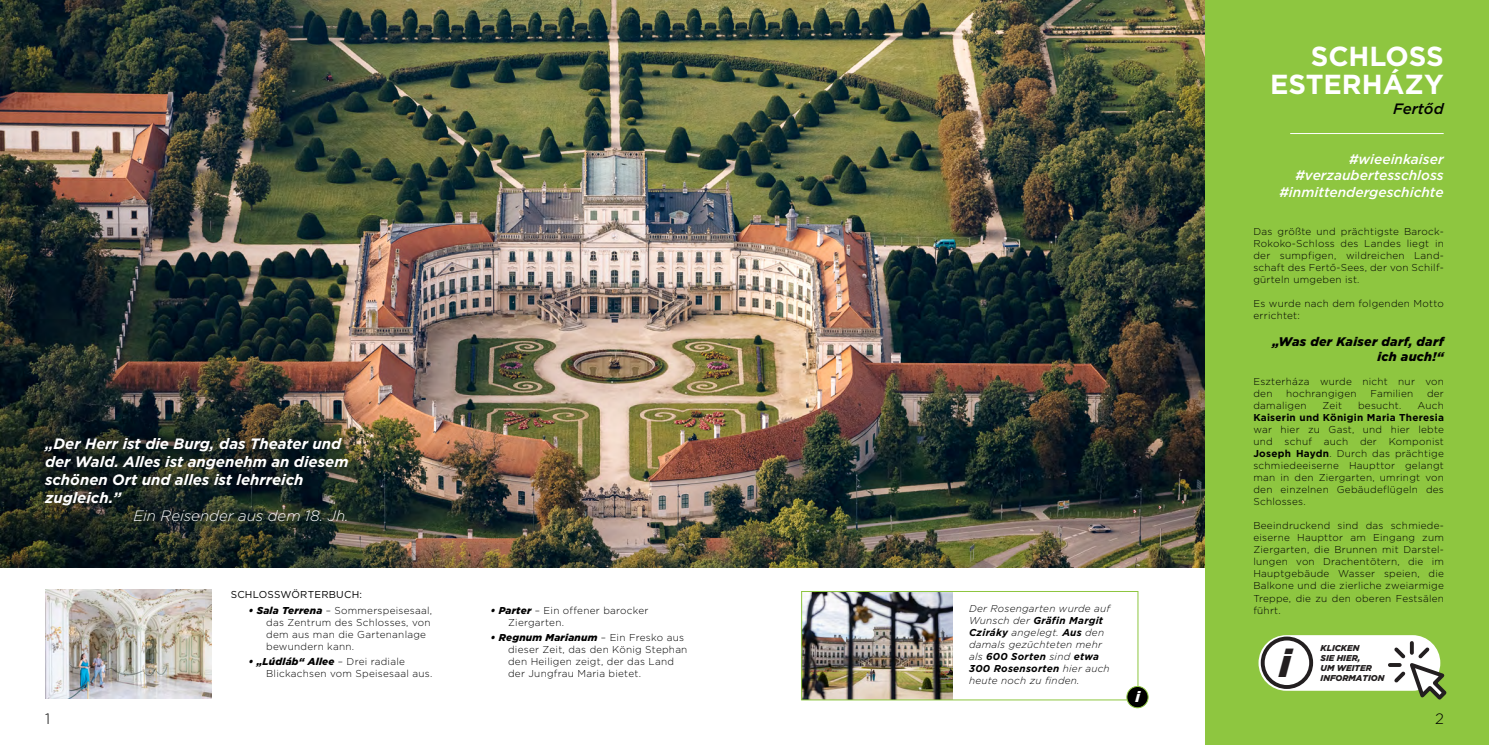
<style>
.page{position:relative;width:1489px;height:745px;background:#fff}
.page>*{position:absolute;margin:0;border:0;box-sizing:border-box;transform-origin:0 0}
.t1{font:italic 900 38.88px "Gotham";color:#231f20}
.t2{font:700 27.5px/27.5px "Gotham";color:#fff;text-align:right}
.t3{font:italic 700 15px/18px "Gotham";color:#fff}
.t4{font:italic 300 15px "Gotham";color:#fff}
.t5{font:italic 500 15px "Gotham";color:#000}
.t6{font:300 15px "Gotham";color:#000}
.t7{font:italic 900 15px "Gotham";color:#fff}
.t8{font:italic 500 13.75px/16.5px "Gotham";color:#fff;text-align:right}
.t9{font:italic 900 12.5px/15px "Gotham";letter-spacing:.025em;color:#000;text-align:right}
.t10{font:300 10px/12px "Gotham";letter-spacing:.025em;color:#000}
.t11{font:italic 300 10px/12px "Gotham";letter-spacing:.025em;color:#000}
.t12{font:700 10px "Gotham";letter-spacing:.025em;color:#000}
.t13{font:10px "Gotham";letter-spacing:.025em;color:#000}
.t14{font:italic 900 8.5px/10.2px "Gotham";color:#231f20}
.s1{font-weight:900;font-style:italic}
.s2{font-weight:700}
</style>
<div class="page">
<img style="left:803px;top:592px;width:149px;height:105px">
<div style="left:801px;top:590px;width:337px;height:109px;border:1px solid #8ec640"></div>
<img style="left:0;top:0;width:1205px;height:567px">
<div style="left:37px;top:430px;width:318px;height:97px;background:#000;opacity:.75"></div>
<img style="left:45px;top:589px;width:166px;height:108px">
<div style="left:1205px;top:0;width:283px;height:744px;background:#8ec640"></div>
<hr style="left:1289px;top:133px;width:154px;height:1px;background:#fff">
<div style="left:1126px;top:686px;width:22px;height:21px;background:#000;border-radius:50%"></div>
<div style="left:1126px;top:685px;width:22px;height:22px;border:1px solid #8ec640;border-radius:50%"></div>
<div style="left:1258px;top:634px;width:182px;height:56px;background:#fff;border-radius:28px"></div>
<div style="left:1260px;top:636px;width:52px;height:52px;border:4px solid #231f20;border-radius:50%"></div>
<svg style="left:1390px;top:643px;width:56px;height:56px"></svg>
<h3 class="t3" style="left:45px;top:434px;width:305px">„Der Herr ist die Burg, das Theater und der Wald. Alles ist angenehm an diesem schönen Ort und alles ist lehrreich zugleich.”</h3>
<h3 class="t4" style="left:133px;top:505px;width:217px">Ein Reisender aus dem 18. Jh.</h3>
<p class="t13" style="left:231px;top:587px;width:133px">SCHLOSSWÖRTERBUCH:</p>
<p class="t10" style="left:266px;top:603px;width:167px;text-indent:-18px"><span class="s1">• Sala Terrena</span> – Sommerspeisesaal, das Zentrum des Schlosses, von dem aus man die Gartenanlage bewundern kann.</p>
<p class="t10" style="left:266px;top:654px;width:168px;text-indent:-18px"><span class="s1">• „Lúdláb“ Allee</span> – Drei radiale<br>Blickachsen vom Speisesaal aus.</p>
<p class="t10" style="left:508px;top:603px;width:142px;text-indent:-18px"><span class="s1">• Parter</span> – Ein offener barocker<br>Ziergarten.</p>
<p class="t10" style="left:508px;top:630px;width:181px;text-indent:-18px"><span class="s1">• Regnum Marianum</span> – Ein Fresko aus dieser Zeit, das den König Stephan den Heiligen zeigt, der das Land der Jungfrau Maria bietet.</p>
<p class="t11" style="left:969px;top:601px;width:143px">Der Rosengarten wurde auf<br>Wunsch der <span class="s2">Gräfin Margit<br>Cziráky</span> angelegt. <span class="s2">Aus</span> den damals gezüchteten mehr als <span class="s2">600 Sorten</span> sind <span class="s2">etwa<br>300 Rosensorten</span> hier auch heute noch zu finden.</p>
<h3 class="t7" style="left:1135px;top:686px;width:6px">i</h3>
<h2 class="t2" style="left:1269px;top:43px;width:175px">SCHLOSS<br>ESTERHÁZY</h2>
<h3 class="t5" style="left:1392px;top:99px;width:52px">Fertőd</h3>
<h3 class="t8" style="left:1279px;top:150px;width:166px">#wieeinkaiser #verzaubertesschloss #inmittendergeschichte</h3>
<p class="t10" style="left:1253px;top:225px;width:192px;text-align:justify">Das größte und prächtigste Barock-Rokoko-Schloss des Landes liegt in der sumpfigen, wildreichen Land&shy;schaft des Fertő-Sees, der von Schilf&shy;gürteln umgeben ist.</p>
<p class="t10" style="left:1253px;top:297px;width:192px">Es wurde nach dem folgenden Motto errichtet:</p>
<p class="t9" style="left:1272px;top:334px;width:173px">„Was der Kaiser darf, darf ich auch!“</p>
<p class="t10" style="left:1253px;top:375px;width:192px">Eszterháza wurde nicht nur von den</p>
<p class="t10" style="left:1286px;top:387px;width:72px">hochrangigen</p>
<p class="t10" style="left:1370px;top:387px;width:44px">Familien</p>
<p class="t10" style="left:1426px;top:387px;width:18px">der</p>
<p class="t10" style="left:1253px;top:399px;width:55px">damaligen</p>
<p class="t10" style="left:1322px;top:399px;width:21px">Zeit</p>
<p class="t10" style="left:1357px;top:399px;width:45px">besucht.</p>
<p class="t10" style="left:1417px;top:399px;width:28px">Auch</p>
<p class="t12" style="left:1253px;top:411px;width:192px">Kaiserin und Königin Maria Theresia</p>
<p class="t10" style="left:1253px;top:423px;width:192px;text-align:justify">war hier zu Gast, und hier lebte und schuf auch der Komponist <span class="s2">Joseph Haydn</span>. Durch das prächtige schmiedeeiserne Haupttor gelangt man in den Ziergarten, umringt von den einzelnen Gebäudeflügeln des Schlosses.</p>
<p class="t10" style="left:1253px;top:519px;width:192px;text-align:justify">Beeindruckend sind das schmiede&shy;eiserne Haupttor am Eingang zum Ziergarten, die Brunnen mit Darstel&shy;lungen von Drachentötern, die im Hauptgebäude Wasser speien, die Balkone und die zierliche zweiarmige Treppe, die zu den oberen Festsälen führt.</p>
<h1 class="t1" style="left:1279px;top:635px;width:13px">i</h1>
<p class="t14" style="left:1320px;top:642px;width:65px">KLICKEN<br>SIE HIER,<br>UM WEITER<br>INFORMATION</p>
<h3 class="t6" style="left:45px;top:709px;width:7px">1</h3>
<h3 class="t6" style="left:1434px;top:709px;width:10px">2</h3>
</div>
